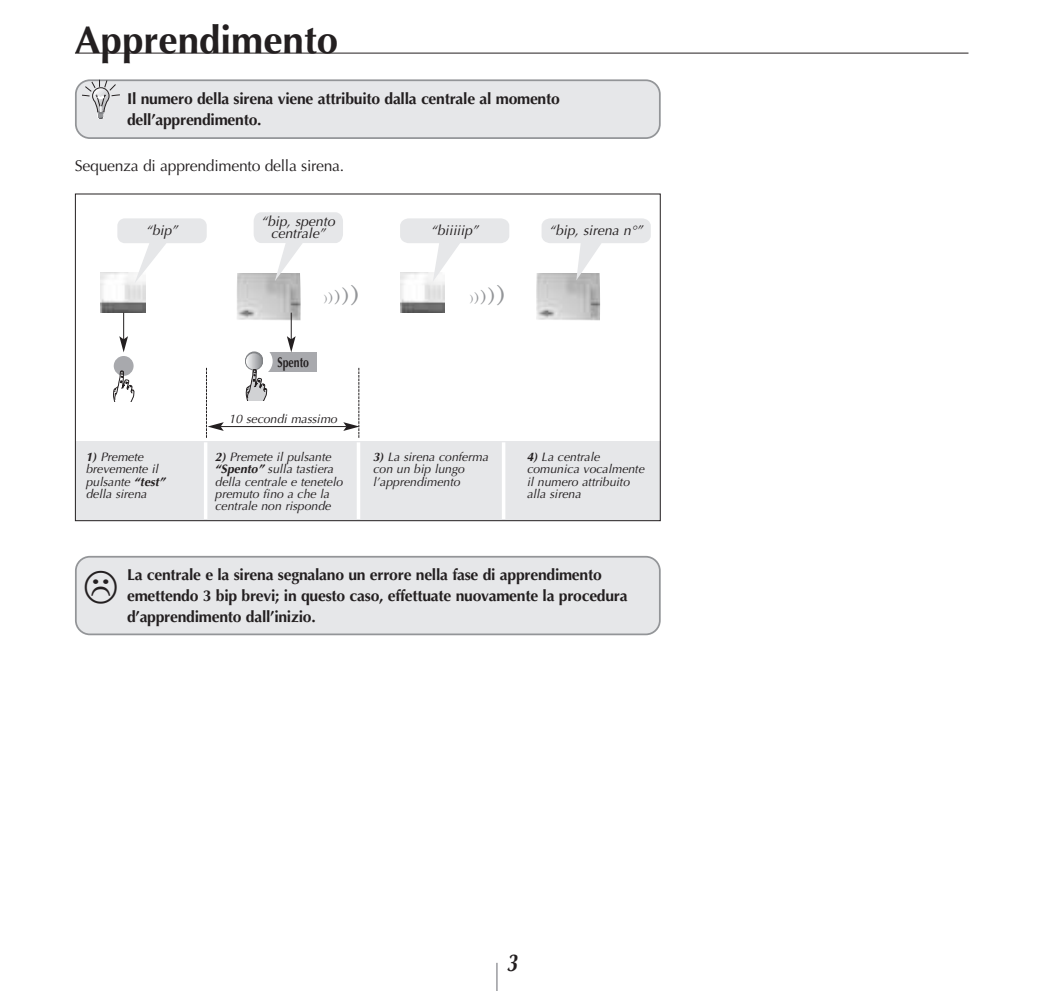
<style>
.page{position:relative;width:1042px;height:991px;background:#fff}
.page>*{position:absolute;margin:0;border:0;box-sizing:border-box;transform-origin:0 0}
.t1{font:700 38.5px "Optima";color:#231f20}
.t2{font:italic 700 24.5px "Optima";color:#231f20;scale:.8 1}
.t3{font:700 15.75px/21px "Optima";letter-spacing:-.015em;color:#231f20}
.t4{font:15.75px "Optima";letter-spacing:-.015em;color:#231f20}
.t5{font:italic 14px/12.2px "Optima";color:#231f20;text-align:center}
.t6{font:700 14px "Optima";color:#231f20;scale:.75 1}
.t7{font:italic 12.25px/12.2px "Optima";color:#231f20}
.t8{font:10.5px "Optima";color:#939598;scale:1.5 1}
.s1{font-size:14px}
.s2{font-size:17.5px}
.s3{font-size:21px}
.s4{font-size:24.5px}
.s5{font-weight:700}
</style>
<div class="page">
<hr style="left:75px;top:53px;width:893px;height:1px;background:#231f20">
<svg style="left:496px;top:962px;width:1px;height:28px"></svg>
<div style="left:75px;top:556px;width:585px;height:79px;background:#e6e7e9"></div>
<div style="left:75px;top:442px;width:585px;height:79px;background:#e6e7e9"></div>
<img style="left:100px;top:273px;width:45px;height:40px">
<img style="left:237px;top:273px;width:63px;height:47px">
<img style="left:536px;top:273px;width:64px;height:47px">
<img style="left:400px;top:282px;width:44px;height:31px">
<hr style="left:221px;top:426px;width:125px;height:1px;background:#231f20">
<div style="left:267px;top:352px;width:49px;height:20px;background:#a8a9ad"></div>
<svg style="left:119px;top:313px;width:9px;height:39px"></svg>
<svg style="left:287px;top:313px;width:8px;height:39px"></svg>
<svg style="left:541px;top:218px;width:109px;height:62px"></svg>
<hr style="left:204px;top:442px;width:3px;height:77px;background:#fff">
<svg style="left:357px;top:442px;width:3px;height:77px"></svg>
<hr style="left:502px;top:442px;width:3px;height:77px;background:#fff">
<svg style="left:206px;top:368px;width:18px;height:70px"></svg>
<svg style="left:343px;top:368px;width:16px;height:70px"></svg>
<div style="left:114px;top:356px;width:19px;height:20px;background:#a8a9ad;border-radius:50%"></div>
<svg style="left:113px;top:371px;width:21px;height:31px"></svg>
<div style="left:243px;top:346px;width:29px;height:30px;background:#fff;border-radius:50%"></div>
<div style="left:245px;top:352px;width:18px;height:17px;border:1px solid #808285;border-radius:50%"></div>
<svg style="left:245px;top:353px;width:22px;height:48px"></svg>
<svg style="left:400px;top:218px;width:109px;height:64px"></svg>
<svg style="left:117px;top:218px;width:90px;height:65px"></svg>
<svg style="left:253px;top:212px;width:90px;height:69px"></svg>
<svg style="left:75px;top:79px;width:585px;height:60px"></svg>
<svg style="left:85px;top:571px;width:32px;height:32px"></svg>
<h1 class="t1" style="left:75px;top:24px;width:265px">Apprendimento</h1>
<p class="t3" style="left:127px;top:90px;width:434px">Il numero della sirena viene attribuito dalla centrale al momento dell’apprendimento.</p>
<p class="t4" style="left:75px;top:159px;width:271px">Sequenza di apprendimento della sirena.</p>
<p class="t5" style="left:261px;top:216px;width:75px">“bip, spento centrale”</p>
<p class="t5" style="left:146px;top:225px;width:33px">“bip”</p>
<p class="t5" style="left:431px;top:225px;width:49px">“biiiiip”</p>
<p class="t5" style="left:549px;top:225px;width:95px">“bip, sirena n°”</p>
<p class="t8" style="left:323px;top:294px;width:26px">)<span class="s1">)</span><span class="s2">)</span><span class="s3">)</span><span class="s4">)</span></p>
<p class="t8" style="left:469px;top:294px;width:26px">)<span class="s1">)</span><span class="s2">)</span><span class="s3">)</span><span class="s4">)</span></p>
<p class="t6" style="left:277px;top:356px;width:44px">Spento</p>
<p class="t7" style="left:229px;top:414px;width:110px">10 secondi massimo</p>
<p class="t7" style="left:86px;top:452px;width:81px"><span class="s5">1)</span> Premete brevemente il pulsante <span class="s5">“test” </span>della sirena</p>
<p class="t7" style="left:215px;top:452px;width:129px"><span class="s5">2)</span> Premete il pulsante <span class="s5">“Spento”</span> sulla tastiera della centrale e tenetelo premuto fino a che la centrale non risponde</p>
<p class="t7" style="left:372px;top:452px;width:117px"><span class="s5">3)</span> La sirena conferma con un bip lungo l’apprendimento</p>
<p class="t7" style="left:526px;top:452px;width:119px"><span class="s5">4)</span> La centrale comunica vocalmente il numero attribuito alla sirena</p>
<p class="t3" style="left:127px;top:566px;width:502px">La centrale e la sirena segnalano un errore nella fase di apprendimento emettendo 3 bip brevi; in questo caso, effettuate nuovamente la procedura d’apprendimento dall’inizio.</p>
<h2 class="t2" style="left:506px;top:952px;width:15px">3</h2>
</div>
